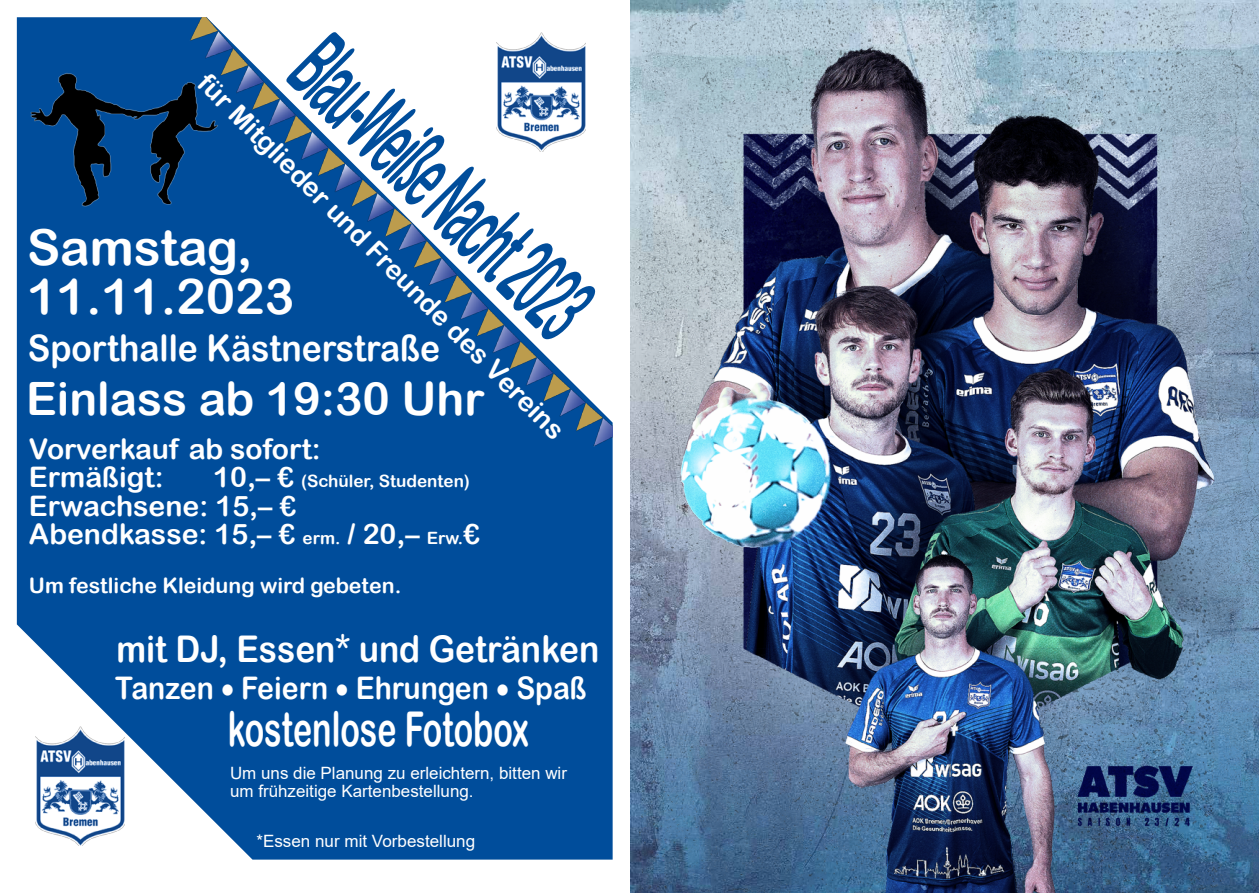
<style>
.page{position:relative;width:1259px;height:893px;background:#fff}
.page>*{position:absolute;margin:0;border:0;box-sizing:border-box;transform-origin:0 0}
.t1{font:97.35px "Arial Rounded MT Bold";color:#004d9b;scale:.39 1}
.t2{font:49.5px/49.5px "Arial Rounded MT Bold";color:#fff}
.t3{font:48px "Arial Rounded MT Bold";color:#fff;scale:.67 1}
.t4{font:46.05px "Arial Rounded MT Bold";color:#fff}
.t5{font:36.75px "Arial Rounded MT Bold";color:#fff;scale:.91 1}
.t6{font:36.45px "Arial Rounded MT Bold";color:#fff;scale:.93 1}
.t7{font:31.2px "Arial Rounded MT Bold";color:#fff;scale:.91 1}
.t8{font:28.35px/28.3px "Arial Rounded MT Bold";color:#fff}
.t9{font:27px "Arial Rounded MT Bold";color:#fff}
.t10{font:21.15px "Arial Rounded MT Bold";color:#fff}
.t11{font:16.95px/17.5px "Arial";color:#fff}
.t12{font:16.95px "Arial Rounded MT Bold";color:#fff}
.s1{font-size:28.35px}
.s2{font-size:16.95px}
</style>
<div class="page">
<img style="left:630px;top:0;width:629px;height:893px">
<img style="left:640px;top:4px;width:619px;height:889px">
<div style="left:17px;top:17px;width:595px;height:843px;background:#004d9b"></div>
<img style="left:182px;top:17px;width:430px;height:437px">
<img style="left:35px;top:727px;width:90px;height:119px">
<img style="left:496px;top:32px;width:90px;height:119px">
<img style="left:30px;top:73px;width:188px;height:133px">
<svg style="left:222px;top:684px;width:19px;height:15px"></svg>
<svg style="left:337px;top:684px;width:10px;height:11px"></svg>
<svg style="left:497px;top:684px;width:11px;height:11px"></svg>
<h1 class="t1" style="left:348px;top:12px;width:974px;rotate:45deg">Blau-Weiße Nacht 2023</h1>
<h3 class="t9" style="left:214px;top:66px;width:506px;rotate:45deg">für Mitglieder und Freunde des Vereins</h3>
<h2 class="t2" style="left:27px;top:222px;width:269px">Samstag,<br>11.11.2023</h2>
<h3 class="t6" style="left:28px;top:327px;width:445px">Sporthalle Kästnerstraße</h3>
<h3 class="t4" style="left:26px;top:371px;width:460px">Einlass ab 19:30 Uhr</h3>
<h3 class="t8" style="left:29px;top:434px;width:293px">Vorverkauf ab sofort:<br>Ermäßigt:</h3>
<p class="t12" style="left:213px;top:471px;width:258px"><span class="s1">10,– €</span> (Schüler, Studenten)</p>
<h3 class="t8" style="left:29px;top:491px;width:452px">Erwachsene: 15,– €<br>Abendkasse: 15,– € <span class="s2">erm.</span> / 20,– <span class="s2">Erw.</span>€</h3>
<p class="t10" style="left:29px;top:573px;width:374px">Um festliche Kleidung wird gebeten.</p>
<h3 class="t5" style="left:116px;top:627px;width:532px">mit DJ, Essen* und Getränken</h3>
<h3 class="t7" style="left:115px;top:669px;width:520px">Tanzen Feiern Ehrungen Spaß</h3>
<h3 class="t3" style="left:227px;top:700px;width:451px">kostenlose Fotobox</h3>
<p class="t11" style="left:230px;top:765px;width:338px">Um uns die Planung zu erleichtern, bitten wir um frühzeitige Kartenbestellung.</p>
<p class="t11" style="left:256px;top:832px;width:220px">*Essen nur mit Vorbestellung</p>
</div>
